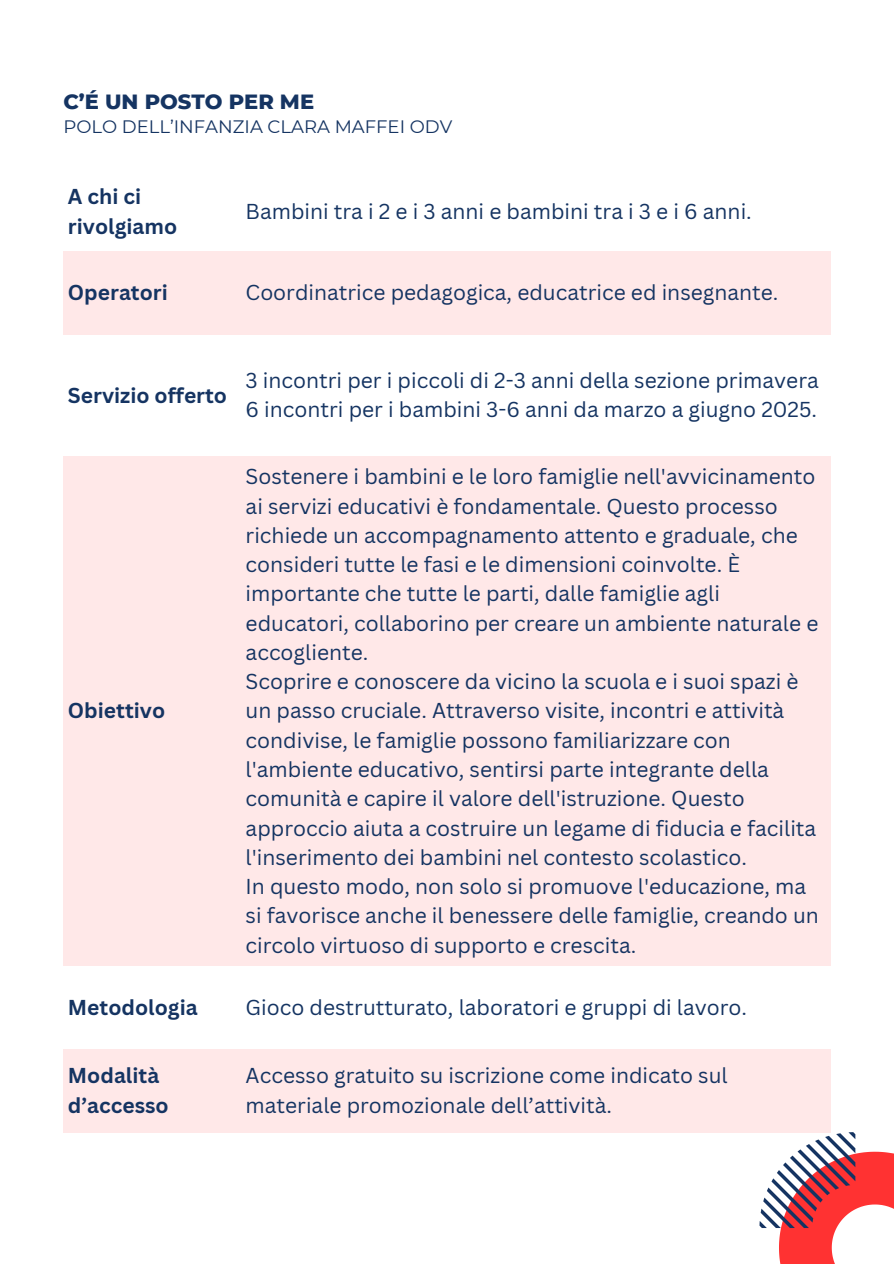
<style>
.page{position:relative;width:894px;height:1264px;background:#fff}
.page>*{position:absolute;margin:0;border:0;box-sizing:border-box;transform-origin:0 0}
.t1{font:21px/29.2px "Canva Sans";color:#153462}
.t2{font:700 21px/29.2px "Canva Sans";color:#153462}
.t3{font:800 21px "Montserrat";color:#153462}
.t4{font:18px "Montserrat";color:#153462}
</style>
<div class="page">
<svg style="left:759px;top:1132px;width:134px;height:131px"></svg>
<div style="left:63px;top:252px;width:178px;height:83px;background:#ffe8e8"></div>
<div style="left:241px;top:252px;width:589px;height:83px;background:#ffe8e8"></div>
<div style="left:63px;top:456px;width:178px;height:510px;background:#ffe8e8"></div>
<div style="left:241px;top:456px;width:589px;height:510px;background:#ffe8e8"></div>
<div style="left:63px;top:1049px;width:178px;height:83px;background:#ffe8e8"></div>
<div style="left:241px;top:1049px;width:589px;height:83px;background:#ffe8e8"></div>
<h1 class="t3" style="left:63px;top:89px;width:252px">C’É UN POSTO PER ME</h1>
<p class="t4" style="left:63px;top:115px;width:390px">POLO DELL’INFANZIA CLARA MAFFEI ODV</p>
<h2 class="t2" style="left:68px;top:182px;width:111px">A chi ci rivolgiamo</h2>
<h3 class="t1" style="left:245px;top:196px;width:507px">Bambini tra i 2 e i 3 anni e bambini tra i 3 e i 6 anni.</h3>
<h2 class="t2" style="left:68px;top:277px;width:101px">Operatori</h2>
<h3 class="t1" style="left:245px;top:277px;width:534px">Coordinatrice pedagogica, educatrice ed insegnante.</h3>
<h2 class="t2" style="left:68px;top:380px;width:161px">Servizio offerto</h2>
<h2 class="t2" style="left:68px;top:695px;width:99px">Obiettivo</h2>
<h3 class="t1" style="left:245px;top:365px;width:574px">3 incontri per i piccoli di 2-3 anni della sezione primavera<br>6 incontri per i bambini 3-6 anni da marzo a giugno 2025.</h3>
<h3 class="t1" style="left:245px;top:461px;width:574px">Sostenere i bambini e le loro famiglie nell'avvicinamento ai servizi educativi è fondamentale. Questo processo richiede un accompagnamento attento e graduale, che consideri tutte le fasi e le dimensioni coinvolte. È importante che tutte le parti, dalle famiglie agli educatori, collaborino per creare un ambiente naturale e accogliente.<br>Scoprire e conoscere da vicino la scuola e i suoi spazi è un passo cruciale. Attraverso visite, incontri e attività condivise, le famiglie possono familiarizzare con l'ambiente educativo, sentirsi parte integrante della comunità e capire il valore dell'istruzione. Questo approccio aiuta a costruire un legame di fiducia e facilita l'inserimento dei bambini nel contesto scolastico.<br>In questo modo, non solo si promuove l'educazione, ma si favorisce anche il benessere delle famiglie, creando un circolo virtuoso di supporto e crescita.</h3>
<h2 class="t2" style="left:68px;top:991px;width:131px">Metodologia</h2>
<h3 class="t1" style="left:245px;top:991px;width:503px">Gioco destrutturato, laboratori e gruppi di lavoro.</h3>
<h2 class="t2" style="left:68px;top:1060px;width:102px">Modalità d’accesso</h2>
<h3 class="t1" style="left:245px;top:1060px;width:483px">Accesso gratuito su iscrizione come indicato sul materiale promozionale dell’attività.</h3>
</div>
